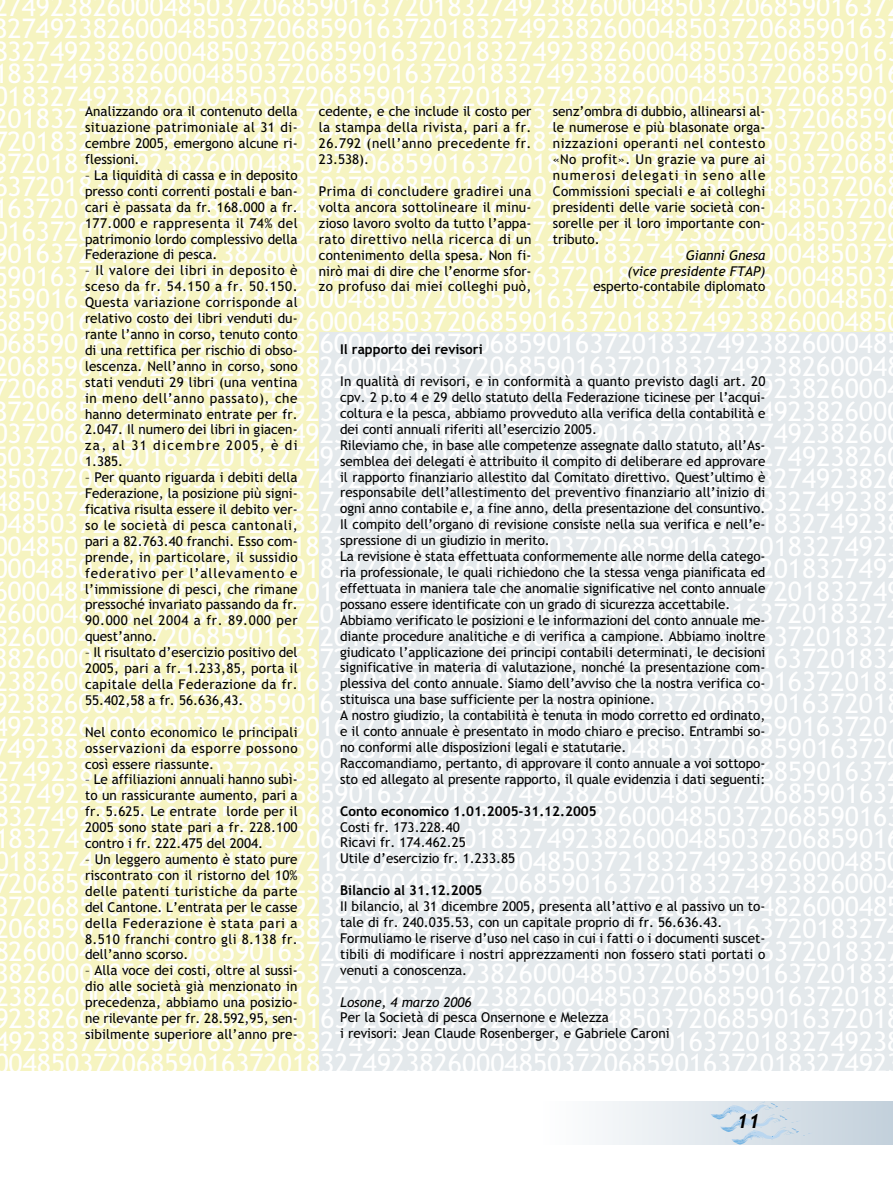
<style>
.page{position:relative;width:893px;height:1191px;background:#fff}
.page>*{position:absolute;margin:0;border:0;box-sizing:border-box;transform-origin:0 0}
.t1{font:27px/22.5px "Trebuchet MS";color:#fff;text-align:center}
.t2{font:italic 700 19.5px "Trebuchet";color:#000}
.t3{font:13.5px/15.9px "Trebuchet MS";letter-spacing:-.005em;color:#000;text-align:justify}
.t4{font:700 13.5px "Trebuchet MS";color:#000}
.t5{font:italic 13.5px/15.9px "Trebuchet MS";color:#000;text-align:right}
</style>
<div class="page">
<div style="left:0;top:0;width:893px;height:1070px;background:#f6f4c1"></div>
<div style="left:319px;top:332px;width:574px;height:738px;background:#e4e9ec"></div>
<svg style="left:602px;top:1101px;width:291px;height:43px"></svg>
<svg style="left:710px;top:1101px;width:102px;height:43px;background:#d0dde8"></svg>
<p class="t1" style="left:-7px;top:-5px;width:895px">274923826000485037206859016372018327492382600048503720685901637<br>327492382600048503720685901637201832749238260004850372068590163<br>832749238260004850372068590163720183274923826000485037206859016<br>83274923826000485037206859016372018327492382600048503720685901<br>018327492382600048503720685901637201832749238260004850372068590<br>201832749238260004850372068590163720183274923826000485037206859<br>720183274923826000485037206859016372018327492382600048503720685<br>372018327492382600048503720685901637201832749238260004850372068<br>637201832749238260004850372068590163720183274923826000485037206<br>63720183274923826000485037206859016372018327492382600048503720<br>016372018327492382600048503720685901637201832749238260004850372<br>901637201832749238260004850372068590163720183274923826000485037<br>590163720183274923826000485037206859016372018327492382600048503<br>859016372018327492382600048503720685901637201832749238260004850<br>685901637201832749238260004850372068590163720183274923826000485<br>068590163720183274923826000485037206859016372018327492382600048<br>206859016372018327492382600048503720685901637201832749238260004<br>720685901637201832749238260004850372068590163720183274923826000<br>372068590163720183274923826000485037206859016372018327492382600<br>037206859016372018327492382600048503720685901637201832749238260<br>503720685901637201832749238260004850372068590163720183274923826<br>850372068590163720183274923826000485037206859016372018327492382<br>485037206859016372018327492382600048503720685901637201832749238<br>048503720685901637201832749238260004850372068590163720183274923<br>004850372068590163720183274923826000485037206859016372018327492<br>000485037206859016372018327492382600048503720685901637201832749<br>600048503720685901637201832749238260004850372068590163720183274<br>260004850372068590163720183274923826000485037206859016372018327<br>826000485037206859016372018327492382600048503720685901637201832<br>382600048503720685901637201832749238260004850372068590163720183<br>238260004850372068590163720183274923826000485037206859016372018<br>923826000485037206859016372018327492382600048503720685901637201<br>492382600048503720685901637201832749238260004850372068590163720<br>749238260004850372068590163720183274923826000485037206859016372<br>274923826000485037206859016372018327492382600048503720685901637<br>327492382600048503720685901637201832749238260004850372068590163<br>832749238260004850372068590163720183274923826000485037206859016<br>183274923826000485037206859016372018327492382600048503720685901<br>018327492382600048503721832749238260004850372183274923826000485<br>720685901637201832749238260004850372068590163720183274923826000<br>372068590163720183274923826000485037206859016372018327482600048<br>206859016372018327492382600048923826000485037206859016372018327<br>826000485037206859016372018327492382600048503720685901637201832<br>382600048503720685901637201832749238260004850372068590163720183<br>238260004850372068590163720183274923826000485037206859016372018<br>923826000485037206859016372018327492382600048503720685901637201<br>492383720685901637201832749238260004850372068590163720183274923<br>004850372068590163720183274923826000485037206859016372018327492</p>
<p class="t3" style="left:85px;top:104px;width:214px">Analizzando ora il contenuto della situazione patrimoniale al 31 di&shy;cembre 2005, emergono alcune ri&shy;flessioni.</p>
<p class="t3" style="left:85px;top:167px;width:214px">– La liquidità di cassa e in deposito presso conti correnti postali e ban&shy;cari è passata da fr. 168.000 a fr.<br>177.000 e rappresenta il 74% del patrimonio lordo complessivo della Federazione di pesca.</p>
<p class="t3" style="left:85px;top:263px;width:214px">– Il valore dei libri in deposito è sceso da fr. 54.150 a fr. 50.150.<br>Questa variazione corrisponde al relativo costo dei libri venduti du&shy;rante l’anno in corso, tenuto conto di una rettifica per rischio di obso&shy;lescenza. Nell’anno in corso, sono stati venduti 29 libri (una ventina in meno dell’anno passato), che hanno determinato entrate per fr.<br>2.047. Il numero dei libri in giacen&shy;za, al 31 dicembre 2005, è di 1.385.</p>
<p class="t3" style="left:85px;top:469px;width:214px">– Per quanto riguarda i debiti della Federazione, la posizione più signi&shy;ficativa risulta essere il debito ver&shy;so le società di pesca cantonali, pari a 82.763.40 franchi. Esso com&shy;prende, in particolare, il sussidio federativo per l’allevamento e l’immissione di pesci, che rimane pressoché invariato passando da fr.<br>90.000 nel 2004 a fr. 89.000 per quest’anno.</p>
<p class="t3" style="left:85px;top:644px;width:214px">– Il risultato d’esercizio positivo del 2005, pari a fr. 1.233,85, porta il capitale della Federazione da fr.<br>55.402,58 a fr. 56.636,43.</p>
<p class="t3" style="left:85px;top:724px;width:214px">Nel conto economico le principali osservazioni da esporre possono così essere riassunte.</p>
<p class="t3" style="left:85px;top:772px;width:214px">– Le affiliazioni annuali hanno subì&shy;to un rassicurante aumento, pari a fr. 5.625. Le entrate lorde per il 2005 sono state pari a fr. 228.100 contro i fr. 222.475 del 2004.</p>
<p class="t3" style="left:85px;top:851px;width:214px">– Un leggero aumento è stato pure riscontrato con il ristorno del 10% delle patenti turistiche da parte del Cantone. L’entrata per le casse della Federazione è stata pari a 8.510 franchi contro gli 8.138 fr. dell’anno scorso.</p>
<p class="t3" style="left:85px;top:962px;width:214px">– Alla voce dei costi, oltre al sussi&shy;dio alle società già menzionato in precedenza, abbiamo una posizio&shy;ne rilevante per fr. 28.592,95, sen&shy;sibilmente superiore all’anno pre-</p>
<p class="t3" style="left:319px;top:104px;width:214px">cedente, e che include il costo per la stampa della rivista, pari a fr.<br>26.792 (nell’anno precedente fr.<br>23.538).</p>
<p class="t3" style="left:319px;top:183px;width:214px">Prima di concludere gradirei una volta ancora sottolineare il minu&shy;zioso lavoro svolto da tutto l’appa&shy;rato direttivo nella ricerca di un contenimento della spesa. Non fi&shy;nirò mai di dire che l’enorme sfor&shy;zo profuso dai miei colleghi può,</p>
<p class="t3" style="left:553px;top:104px;width:214px">senz’ombra di dubbio, allinearsi al&shy;le numerose e più blasonate orga&shy;nizzazioni operanti nel contesto «No profit». Un grazie va pure ai numerosi delegati in seno alle Commissioni speciali e ai colleghi presidenti delle varie società con&shy;sorelle per il loro importante con&shy;tributo.</p>
<p class="t5" style="left:628px;top:247px;width:139px">Gianni Gnesa<br>(vice presidente FTAP)</p>
<p class="t3" style="left:593px;top:279px;width:174px">esperto-contabile diplomato</p>
<p class="t4" style="left:340px;top:342px;width:144px">Il rapporto dei revisori</p>
<p class="t3" style="left:340px;top:373px;width:427px;text-align:left">In qualità di revisori, e in conformità a quanto previsto dagli art. 20 cpv. 2 p.to 4 e 29 dello statuto della Federazione ticinese per l’acqui&shy;coltura e la pesca, abbiamo provveduto alla verifica della contabilità e dei conti annuali riferiti all’esercizio 2005.<br>Rileviamo che, in base alle competenze assegnate dallo statuto, all’As&shy;semblea dei delegati è attribuito il compito di deliberare ed approvare il rapporto finanziario allestito dal Comitato direttivo. Quest’ultimo è responsabile dell’allestimento del preventivo finanziario all’inizio di ogni anno contabile e, a fine anno, della presentazione del consuntivo.<br>Il compito dell’organo di revisione consiste nella sua verifica e nell’e&shy;spressione di un giudizio in merito.<br>La revisione è stata effettuata conformemente alle norme della catego&shy;ria professionale, le quali richiedono che la stessa venga pianificata ed effettuata in maniera tale che anomalie significative nel conto annuale possano essere identificate con un grado di sicurezza accettabile.<br>Abbiamo verificato le posizioni e le informazioni del conto annuale me&shy;diante procedure analitiche e di verifica a campione. Abbiamo inoltre giudicato l’applicazione dei principi contabili determinati, le decisioni significative in materia di valutazione, nonché la presentazione com&shy;plessiva del conto annuale. Siamo dell’avviso che la nostra verifica co&shy;stituisca una base sufficiente per la nostra opinione.<br>A nostro giudizio, la contabilità è tenuta in modo corretto ed ordinato, e il conto annuale è presentato in modo chiaro e preciso. Entrambi so&shy;no conformi alle disposizioni legali e statutarie.<br>Raccomandiamo, pertanto, di approvare il conto annuale a voi sottopo&shy;sto ed allegato al presente rapporto, il quale evidenzia i dati seguenti:</p>
<p class="t4" style="left:340px;top:803px;width:258px">Conto economico 1.01.2005-31.12.2005</p>
<p class="t3" style="left:340px;top:819px;width:177px;text-align:left">Costi fr. 173.228.40<br>Ricavi fr. 174.462.25<br>Utile d’esercizio fr. 1.233.85</p>
<p class="t4" style="left:340px;top:882px;width:144px">Bilancio al 31.12.2005</p>
<p class="t3" style="left:340px;top:898px;width:427px;text-align:left">II bilancio, al 31 dicembre 2005, presenta all’attivo e al passivo un to&shy;tale di fr. 240.035.53, con un capitale proprio di fr. 56.636.43.<br>Formuliamo le riserve d’uso nel caso in cui i fatti o i documenti suscet&shy;tibili di modificare i nostri apprezzamenti non fossero stati portati o venuti a conoscenza.</p>
<p class="t5" style="left:340px;top:994px;width:133px">Losone, 4 marzo 2006</p>
<p class="t3" style="left:340px;top:1009px;width:331px">Per la Società di pesca Onsernone e Melezza<br>i revisori: Jean Claude Rosenberger, e Gabriele Caroni</p>
<h2 class="t2" style="left:737px;top:1110px;width:24px">11</h2>
</div>
